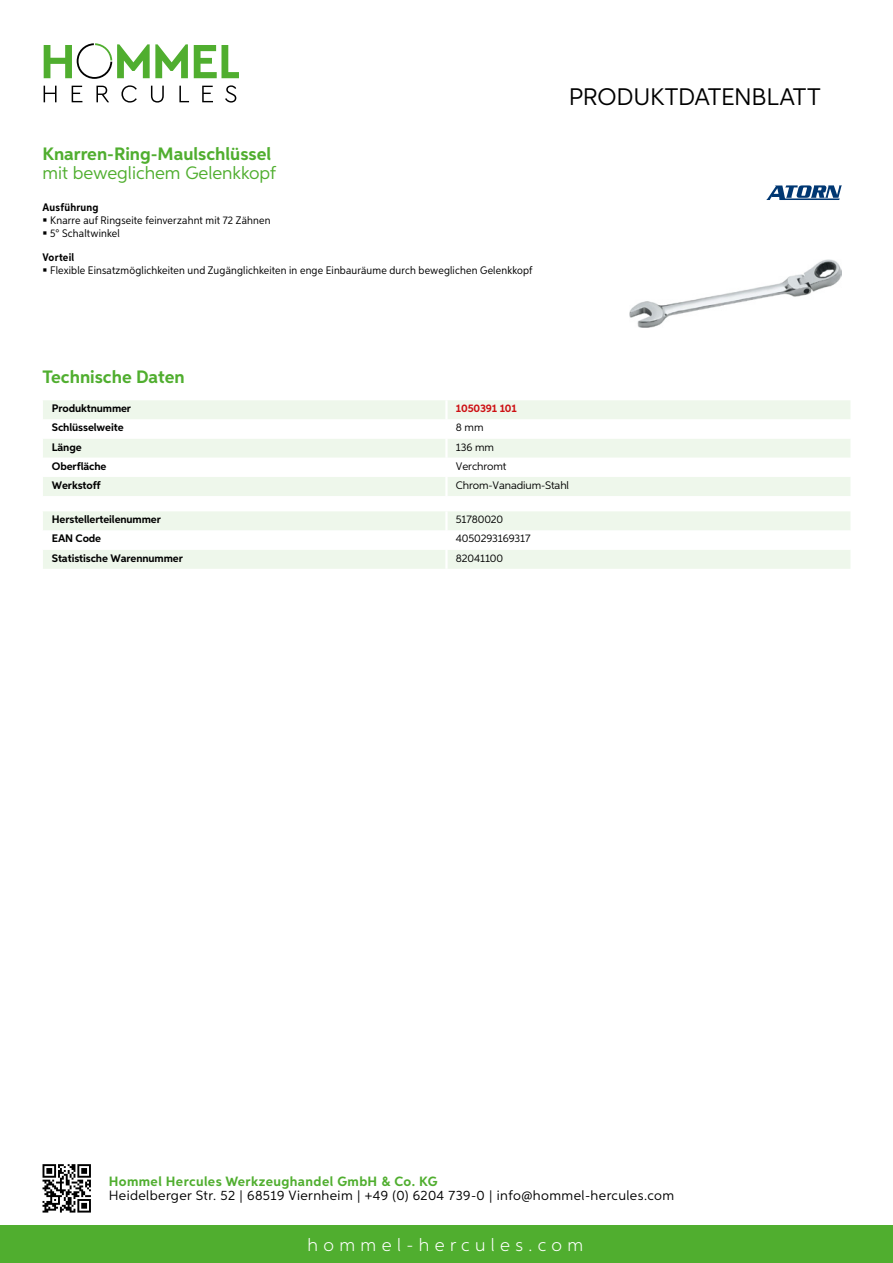
<style>
.page{position:relative;width:893px;height:1263px;background:#fff}
.page>*{position:absolute;margin:0;border:0;box-sizing:border-box;transform-origin:0 0}
.t1{font:24px "Aspira";letter-spacing:-.01em;color:#000}
.t2{font:700 18px "Aspira";color:#50ae2f}
.t3{font:18px "Aspira";color:#50ae2f}
.t4{font:300 18px "Aspira";letter-spacing:.3em;color:#fff}
.t5{font:13.5px "Aspira";letter-spacing:.03em;color:#000}
.t6{font:700 13.5px "Aspira";letter-spacing:.03em;color:#50ae2f}
.t7{font:10.95px/12.8px "Aspira Nar";letter-spacing:.015em;color:#000}
.t8{font:700 10.95px "Aspira";letter-spacing:-.01em;color:#000}
.t9{font:10.95px "Aspira";letter-spacing:-.01em;color:#000}
.t10{font:700 10.95px "Aspira Nar";letter-spacing:.02em;color:#000}
.t11{font:700 10.95px "Aspira";letter-spacing:-.01em;color:#cd1013}
</style>
<div class="page">
<div style="left:0;top:1226px;width:893px;height:37px;background:#50ae2f"></div>
<svg style="left:43px;top:1164px;width:48px;height:48px"></svg>
<svg style="left:194px;top:45px;width:45px;height:33px"></svg>
<svg style="left:44px;top:43px;width:144px;height:36px"></svg>
<svg style="left:44px;top:86px;width:13px;height:16px"></svg>
<svg style="left:72px;top:86px;width:10px;height:16px"></svg>
<svg style="left:96px;top:86px;width:13px;height:16px"></svg>
<svg style="left:121px;top:85px;width:16px;height:18px"></svg>
<svg style="left:151px;top:86px;width:13px;height:17px"></svg>
<svg style="left:179px;top:86px;width:10px;height:16px"></svg>
<svg style="left:202px;top:86px;width:11px;height:16px"></svg>
<svg style="left:225px;top:85px;width:11px;height:18px"></svg>
<div style="left:43px;top:400px;width:807px;height:96px;background:#eef7eb"></div>
<svg style="left:43px;top:419px;width:807px;height:58px"></svg>
<hr style="left:445px;top:400px;width:3px;height:19px;background:#fff">
<hr style="left:445px;top:419px;width:3px;height:20px;background:#fff">
<hr style="left:445px;top:439px;width:3px;height:19px;background:#fff">
<hr style="left:445px;top:458px;width:3px;height:19px;background:#fff">
<hr style="left:445px;top:477px;width:3px;height:19px;background:#fff">
<svg style="left:43px;top:511px;width:807px;height:58px"></svg>
<hr style="left:445px;top:550px;width:3px;height:19px;background:#fff">
<img style="left:629px;top:259px;width:213px;height:69px">
<svg style="left:766px;top:185px;width:76px;height:15px"></svg>
<h2 class="t2" style="left:43px;top:142px;width:230px">Knarren-Ring-Maulschlüssel</h2>
<h2 class="t3" style="left:43px;top:162px;width:235px">mit beweglichem Gelenkkopf</h2>
<p class="t10" style="left:43px;top:201px;width:58px">Ausführung</p>
<p class="t7" style="left:50px;top:214px;width:222px">Knarre auf Ringseite feinverzahnt mit 72 Zähnen<br>5° Schaltwinkel</p>
<p class="t10" style="left:43px;top:251px;width:33px">Vorteil</p>
<p class="t7" style="left:50px;top:264px;width:484px">Flexible Einsatzmöglichkeiten und Zugänglichkeiten in enge Einbauräume durch beweglichen Gelenkkopf</p>
<h1 class="t1" style="left:569px;top:82px;width:253px">Produktdatenblatt</h1>
<h2 class="t2" style="left:43px;top:366px;width:144px">Technische Daten</h2>
<p class="t8" style="left:52px;top:402px;width:81px">Produktnummer</p>
<p class="t11" style="left:456px;top:402px;width:63px">1050391 101</p>
<p class="t8" style="left:52px;top:421px;width:73px">Schlüsselweite</p>
<p class="t9" style="left:456px;top:421px;width:29px">8 mm</p>
<p class="t8" style="left:52px;top:440px;width:31px">Länge</p>
<p class="t9" style="left:456px;top:440px;width:40px">136 mm</p>
<p class="t8" style="left:52px;top:459px;width:56px">Oberfläche</p>
<p class="t9" style="left:456px;top:459px;width:52px">Verchromt</p>
<p class="t8" style="left:52px;top:478px;width:50px">Werkstoff</p>
<p class="t9" style="left:456px;top:478px;width:115px">Chrom-Vanadium-Stahl</p>
<p class="t8" style="left:52px;top:513px;width:111px">Herstellerteilenummer</p>
<p class="t9" style="left:456px;top:513px;width:49px">51780020</p>
<p class="t8" style="left:52px;top:532px;width:51px">EAN Code</p>
<p class="t9" style="left:456px;top:532px;width:76px">4050293169317</p>
<p class="t8" style="left:52px;top:551px;width:132px">Statistische Warennummer</p>
<p class="t9" style="left:456px;top:551px;width:49px">82041100</p>
<p class="t6" style="left:109px;top:1172px;width:330px">Hommel Hercules Werkzeughandel GmbH &amp; Co. KG</p>
<p class="t5" style="left:109px;top:1187px;width:567px">Heidelberger Str. 52 | 68519 Viernheim | +49 (0) 6204 739-0 | info@hommel-hercules.com</p>
<h2 class="t4" style="left:307px;top:1234px;width:277px">hommel-hercules.com</h2>
</div>
